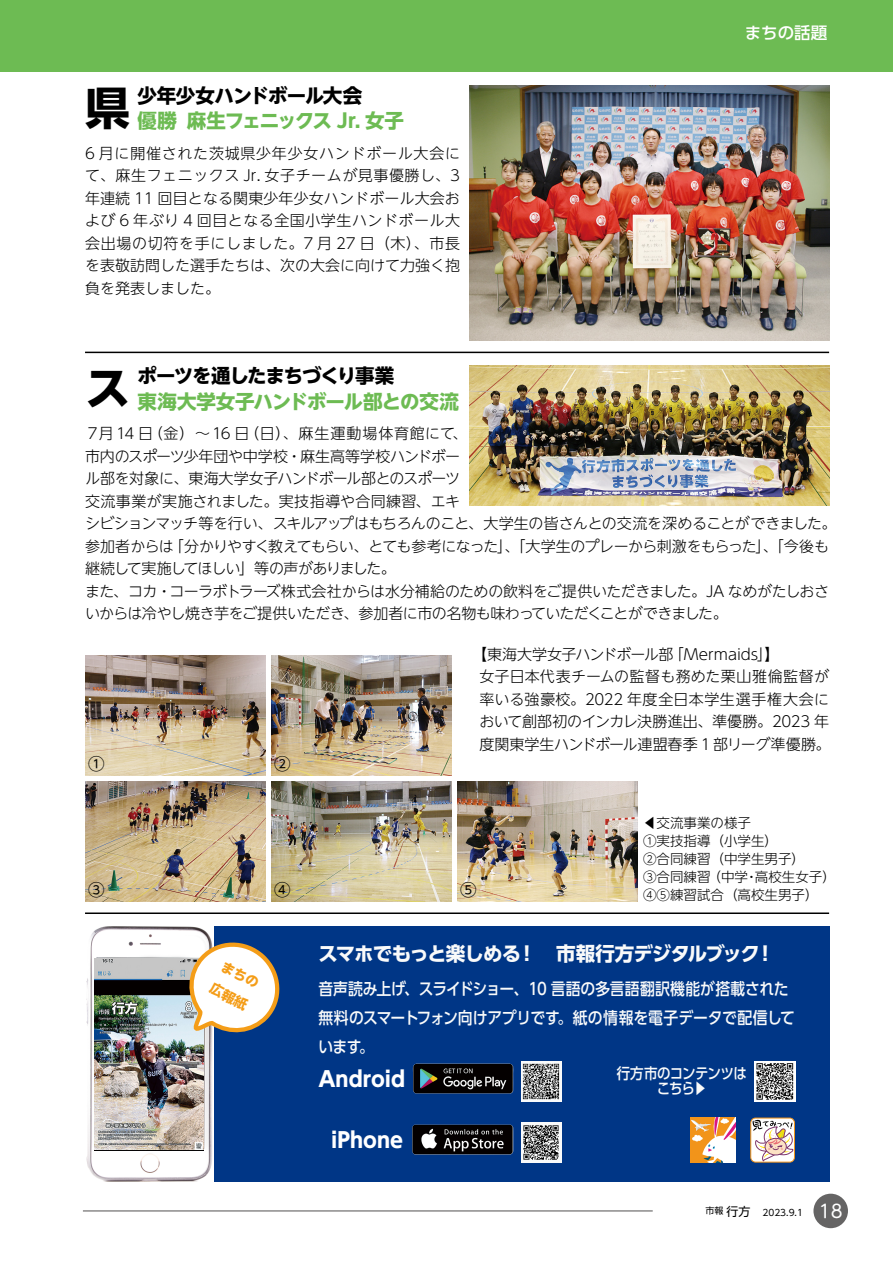
<style>
.page{position:relative;width:893px;height:1263px;background:#fff}
.page>*{position:absolute;margin:0;border:0;box-sizing:border-box;transform-origin:0 0}
.t1{font:700 45px "UD Shin Go NT Pro";color:#000}
.t2{font:700 21px "UD Shin Go NT Pro";color:#fff}
.t3{font:700 19.5px "UD Shin Go NT Pro";letter-spacing:-.06em;color:#000}
.t4{font:700 19.5px "UD Shin Go Pro";letter-spacing:-.05em;color:#f9fafa}
.t5{font:700 19.5px "UD Shin Go NT Pro";letter-spacing:-.02em;color:#6dbb53}
.t6{font:700 19.5px "UD Shin Go NT Pro";letter-spacing:-.075em;color:#6dbb53}
.t7{font:700 19.5px "UD Shin Go NT Pro";letter-spacing:-.04em;color:#6dbb53}
.t8{font:18px "UD Shin M Go Pro";color:#fff}
.t9{font:500 16.5px/28.8px "UD Shin Go Pro";letter-spacing:-.015em;color:#f9fafa;scale:.9 1}
.t10{font:500 16.5px "UD Shin Go Pro";color:#fff}
.t11{font:16.5px "UD Shin Go NT Pro";color:#000}
.t12{font:300 15px/22.5px "UD Shin Go NT Pro";letter-spacing:-.015em;color:#000;text-align:justify}
.t13{font:300 15px/22.5px "UD Shin Go NT Pro";letter-spacing:-.04em;color:#000}
.t14{font:300 15px "UD Shin Go NT Pro";letter-spacing:-.045em;color:#000}
.t15{font:300 15px "UD Shin Go NT Pro";letter-spacing:-.035em;color:#000}
.t16{font:300 15px "UD Shin Go NT Pro";letter-spacing:.02em;color:#000}
.t17{font:300 15px "UD Shin Go NT Pro";letter-spacing:-.06em;color:#000}
.t18{font:300 15px "UD Shin Go NT Pro";letter-spacing:.05em;color:#000}
.t19{font:500 15px/15px "UD Shin Go Pro";letter-spacing:-.05em;color:#f9fafa;text-align:center;scale:.9 1}
.t20{font:300 13.5px/18px "UD Shin Go NT Pro";color:#000}
.t21{font:700 13.5px/24.5px "UD Shin Go NT Pro";color:#f49d18}
.t22{font:12px "UD Shin Go NT Pro";color:#000}
.t23{font:9px "UD Shin Go NT Pro";color:#000}
</style>
<div class="page">
<div style="left:813px;top:1194px;width:35px;height:34px;background:#656464;border-radius:50%"></div>
<hr style="left:83px;top:1210px;width:570px;height:1px;background:#656464">
<div style="left:32px;top:450px;width:21px;height:22px;border:1px solid #fff;border-radius:50%"></div>
<div style="left:32px;top:790px;width:21px;height:22px;border:1px solid #fff;border-radius:50%"></div>
<hr style="left:85px;top:352px;width:744px;height:1px;background:#000">
<hr style="left:85px;top:912px;width:744px;height:2px;background:#000">
<img style="left:469px;top:86px;width:360px;height:254px">
<img style="left:85px;top:655px;width:180px;height:120px">
<img style="left:271px;top:781px;width:180px;height:120px">
<img style="left:85px;top:781px;width:180px;height:120px">
<img style="left:271px;top:655px;width:180px;height:120px">
<img style="left:457px;top:781px;width:180px;height:120px">
<div style="left:0;top:0;width:893px;height:72px;background:#6dbb53"></div>
<img style="left:469px;top:366px;width:360px;height:139px">
<div style="left:85px;top:927px;width:744px;height:255px;background:#003686"></div>
<img style="left:412px;top:1124px;width:101px;height:30px">
<img style="left:413px;top:1063px;width:100px;height:30px">
<img style="left:521px;top:1122px;width:40px;height:40px">
<img style="left:521px;top:1061px;width:40px;height:40px">
<img style="left:755px;top:1061px;width:40px;height:40px">
<img style="left:690px;top:1117px;width:45px;height:45px">
<div style="left:751px;top:1118px;width:43px;height:44px;background:#fff;border-radius:5px"></div>
<div style="left:750px;top:1117px;width:45px;height:45px;border:1px solid #f29419;border-radius:5px"></div>
<svg style="left:752px;top:1120px;width:43px;height:41px"></svg>
<img style="left:85px;top:927px;width:129px;height:255px">
<img style="left:95px;top:958px;width:109px;height:192px">
<svg style="left:183px;top:934px;width:97px;height:106px"></svg>
<h1 class="t1" style="left:85px;top:71px;width:46px">県</h1>
<h3 class="t3" style="left:138px;top:79px;width:226px">少年少女ハンドボール大会</h3>
<h3 class="t7" style="left:138px;top:105px;width:41px">優勝</h3>
<h3 class="t6" style="left:187px;top:105px;width:219px">麻生フェニックス Jr. 女子</h3>
<p class="t12" style="left:85px;top:141px;width:377px">6 月に開催された茨城県少年少女ハンドボール大会にて、麻生フェニックス Jr. 女子チームが見事優勝し、3年連続 11 回目となる関東少年少女ハンドボール大会および 6 年ぶり 4 回目となる全国小学生ハンドボール大会出場の切符を手にしました。7 月 27 日（木）、市長を表敬訪問した選手たちは、次の大会に向けて力強く抱負を発表しました。</p>
<h1 class="t1" style="left:85px;top:352px;width:46px">ス</h1>
<h3 class="t3" style="left:138px;top:360px;width:258px">ポーツを通したまちづくり事業</h3>
<h3 class="t5" style="left:138px;top:385px;width:323px">東海大学女子ハンドボール部との交流</h3>
<p class="t10" style="left:745px;top:20px;width:84px">まちの話題</p>
<p class="t12" style="left:148px;top:422px;width:103px">（金）～16 日</p>
<p class="t18" style="left:244px;top:421px;width:212px">（日）、麻生運動場体育館にて</p>
<p class="t12" style="left:85px;top:422px;width:70px">７月 14 日</p>
<p class="t12" style="left:85px;top:444px;width:376px">市内のスポーツ少年団や中学校・麻生高等学校ハンドボー</p>
<p class="t15" style="left:85px;top:466px;width:377px">ル部を対象に、東海大学女子ハンドボール部とのスポーツ</p>
<p class="t16" style="left:85px;top:489px;width:377px">交流事業が実施されました。実技指導や合同練習、エキ</p>
<p class="t13" style="left:85px;top:512px;width:753px">シビションマッチ等を行い、スキルアップはもちろんのこと、大学生の皆さんとの交流を深めることができました。</p>
<p class="t14" style="left:169px;top:534px;width:662px">「分かりやすく教えてもらい、とても参考になった」、「大学生のプレーから刺激をもらった」、「今後も</p>
<p class="t12" style="left:453px;top:422px;width:16px">、</p>
<p class="t12" style="left:85px;top:534px;width:90px">参加者からは</p>
<p class="t17" style="left:85px;top:556px;width:312px">継続して実施してほしい」等の声がありました。</p>
<p class="t12" style="left:170px;top:579px;width:661px">コーラボトラーズ株式会社からは水分補給のための飲料をご提供いただきました。JA なめがたしおさ</p>
<p class="t13" style="left:85px;top:579px;width:644px">また、コカ・<br>いからは冷やし焼き芋をご提供いただき、参加者に市の名物も味わっていただくことができました。</p>
<p class="t11" style="left:88px;top:751px;width:18px">1</p>
<p class="t11" style="left:88px;top:877px;width:18px">3</p>
<p class="t11" style="left:274px;top:751px;width:18px">2</p>
<p class="t11" style="left:274px;top:877px;width:18px">4</p>
<p class="t21" style="left:228px;top:954px;width:42px;rotate:28deg">まちの広報紙</p>
<p class="t12" style="left:480px;top:642px;width:352px;text-align:left;text-indent:-8px">【東海大学女子ハンドボール部<br>女子日本代表チームの監督も務めた栗山雅倫監督が率いる強豪校。2022 年度全日本学生選手権大会において創部初のインカレ決勝進出、準優勝。2023 年度関東学生ハンドボール連盟春季 1 部リーグ準優勝。</p>
<p class="t12" style="left:669px;top:642px;width:112px">「Mermaids 【「</p>
<p class="t11" style="left:460px;top:877px;width:18px">5</p>
<p class="t20" style="left:643px;top:813px;width:109px">◀交流事業の様子</p>
<p class="t20" style="left:643px;top:831px;width:136px">①実技指導（小学生(</p>
<p class="t20" style="left:643px;top:849px;width:163px">②合同練習（中学生男子(</p>
<p class="t20" style="left:755px;top:867px;width:82px">高校生女子(</p>
<p class="t20" style="left:643px;top:867px;width:177px">③合同練習<br>④⑤練習試合（高校生男子(</p>
<p class="t20" style="left:708px;top:867px;width:42px">（中学</p>
<p class="t20" style="left:745px;top:867px;width:15px">・</p>
<h3 class="t4" style="left:517px;top:938px;width:245px">！　市報行方デジタルブック</h3>
<h3 class="t4" style="left:318px;top:938px;width:204px">スマホでもっと楽しめる</h3>
<h3 class="t4" style="left:756px;top:938px;width:21px">!</h3>
<p class="t9" style="left:318px;top:974px;width:531px">音声読み上げ、スライドショー、10 言語の多言語翻訳機能が搭載された無料のスマートフォン向けアプリです。紙の情報を電子データで配信しています。</p>
<h2 class="t2" style="left:318px;top:1061px;width:88px">Android</h2>
<h2 class="t2" style="left:331px;top:1122px;width:74px">iPhone</h2>
<p class="t19" style="left:617px;top:1066px;width:146px">行方市のコンテンツはこちら▶</p>
<p class="t22" style="left:726px;top:1201px;width:25px">行方</p>
<p class="t23" style="left:705px;top:1204px;width:19px">市報</p>
<p class="t23" style="left:762px;top:1205px;width:42px">2023.9.1</p>
<p class="t8" style="left:819px;top:1196px;width:25px">18</p>
</div>
